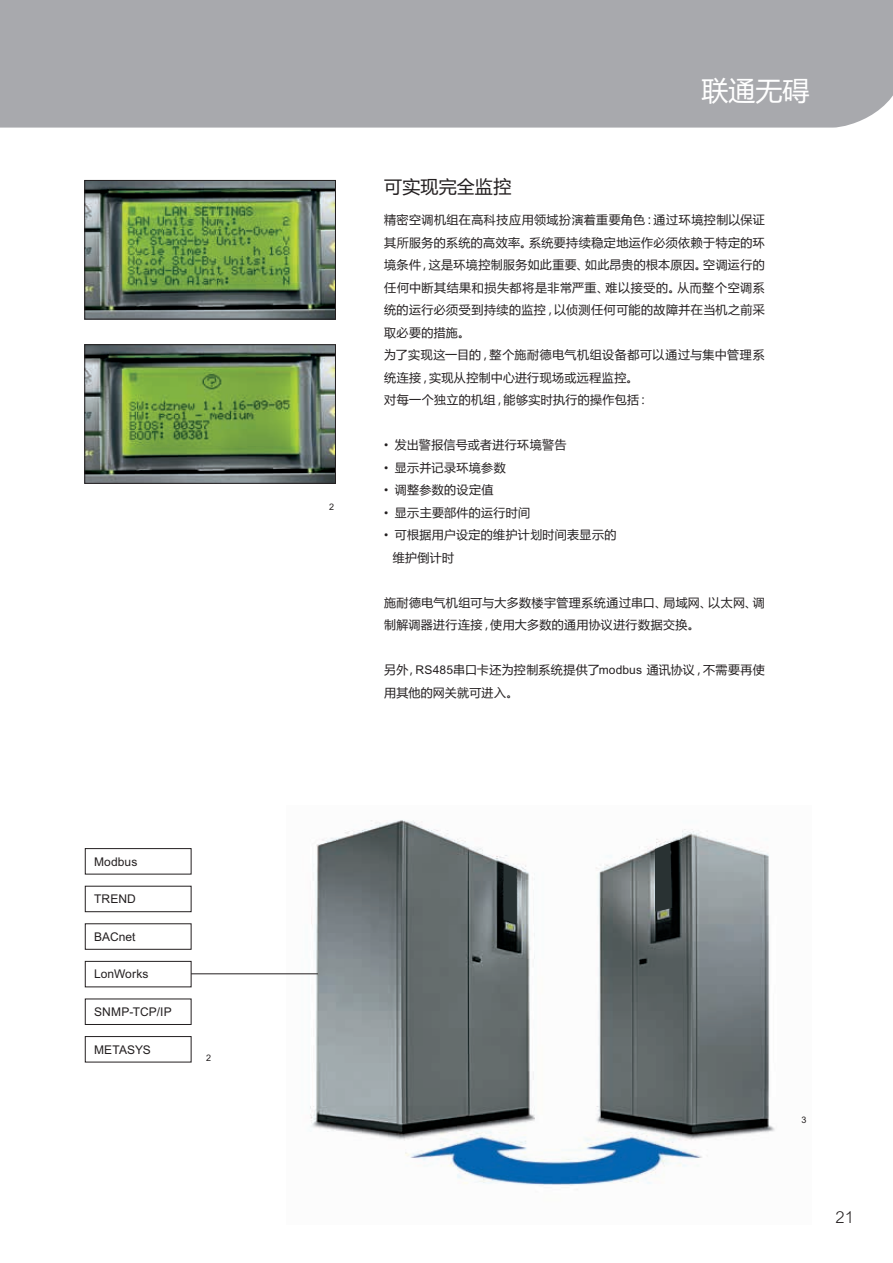
<style>
.page{position:relative;width:893px;height:1263px;background:#fff}
.page>*{position:absolute;margin:0;border:0;box-sizing:border-box;transform-origin:0 0}
.t1{font:27px "Microsoft Ya Hei";color:#fff}
.t2{font:18px "Microsoft Ya Hei";letter-spacing:.01em;color:#231f20}
.t3{font:300 16.5px "Arial MT Std";color:#231f20}
.t4{font:12px/22.5px "Microsoft Ya Hei";letter-spacing:.03em;color:#231f20}
.t5{font:12px "Arial MT Std";letter-spacing:.01em;color:#231f20}
.t6{font:9px "Arial MT Std";color:#231f20}
.s1{font-family:"Arial MT Std"}
</style>
<div class="page">
<div style="left:1px;top:0;width:892px;height:128px;background:#a8a9ad"></div>
<hr style="left:0;top:0;width:1px;height:128px;background:#a8a9ad">
<img style="left:286px;top:820px;width:489px;height:366px">
<img style="left:86px;top:182px;width:248px;height:135px">
<div style="left:84px;top:180px;width:252px;height:139px;border:1px solid #231f20"></div>
<img style="left:86px;top:346px;width:248px;height:136px">
<div style="left:84px;top:344px;width:252px;height:140px;border:1px solid #231f20"></div>
<div style="left:85px;top:848px;width:106px;height:26px;border:1px solid #231f20"></div>
<div style="left:85px;top:886px;width:106px;height:26px;border:1px solid #231f20"></div>
<div style="left:85px;top:961px;width:106px;height:26px;border:1px solid #231f20"></div>
<div style="left:85px;top:999px;width:106px;height:26px;border:1px solid #231f20"></div>
<div style="left:85px;top:1036px;width:106px;height:26px;border:1px solid #231f20"></div>
<hr style="left:191px;top:973px;width:127px;height:1px;background:#231f20">
<svg style="left:504px;top:864px;width:13px;height:60px"></svg>
<svg style="left:655px;top:843px;width:17px;height:68px"></svg>
<p class="t5" style="left:94px;top:854px;width:45px">Modbus</p>
<p class="t5" style="left:94px;top:892px;width:43px">TREND</p>
<p class="t5" style="left:94px;top:930px;width:43px">BACnet</p>
<p class="t5" style="left:94px;top:967px;width:56px">LonWorks</p>
<p class="t5" style="left:94px;top:1005px;width:79px">SNMP-TCP/IP</p>
<p class="t5" style="left:94px;top:1042px;width:58px">METASYS</p>
<p class="t6" style="left:206px;top:1053px;width:7px">2</p>
<p class="t6" style="left:329px;top:502px;width:7px">2</p>
<h1 class="t1" style="left:701px;top:72px;width:109px">联通无碍</h1>
<h2 class="t2" style="left:384px;top:174px;width:129px">可实现完全监控</h2>
<p class="t4" style="left:384px;top:208px;width:382px">精密空调机组在高科技应用领域扮演着重要角色：通过环境控制以保证其所服务的系统的高效率。系统要持续稳定地运作必须依赖于特定的环境条件，这是环境控制服务如此重要、如此昂贵的根本原因。空调运行的任何中断其结果和损失都将是非常严重、难以接受的。从而整个空调系统的运行必须受到持续的监控，以侦测任何可能的故障并在当机之前采取必要的措施。<br>为了实现这一目的，整个施耐德电气机组设备都可以通过与集中管理系统连接，实现从控制中心进行现场或远程监控。<br>对每一个独立的机组，能够实时执行的操作包括：</p>
<p class="t4" style="left:384px;top:433px;width:184px"><span class="s1">•</span> 发出警报信号或者进行环境警告</p>
<p class="t4" style="left:384px;top:456px;width:123px"><span class="s1">•</span> 显示并记录环境参数</p>
<p class="t4" style="left:384px;top:478px;width:111px"><span class="s1">•</span> 调整参数的设定值</p>
<p class="t4" style="left:384px;top:501px;width:147px"><span class="s1">•</span> 显示主要部件的运行时间</p>
<p class="t4" style="left:393px;top:523px;width:225px;text-indent:-9px"><span class="s1">•</span> 可根据用户设定的维护计划时间表显示的维护倒计时</p>
<p class="t4" style="left:384px;top:591px;width:382px">施耐德电气机组可与大多数楼宇管理系统通过串口、局域网、以太网、调制解调器进行连接，使用大多数的通用协议进行数据交换。</p>
<p class="t4" style="left:384px;top:658px;width:382px">另外，<span class="s1">RS485</span>串口卡还为控制系统提供了<span class="s1">modbus</span> 通讯协议，不需要再使用其他的网关就可进入。</p>
<p class="t6" style="left:801px;top:1115px;width:7px">3</p>
<h3 class="t3" style="left:836px;top:1208px;width:20px">21</h3>
</div>
